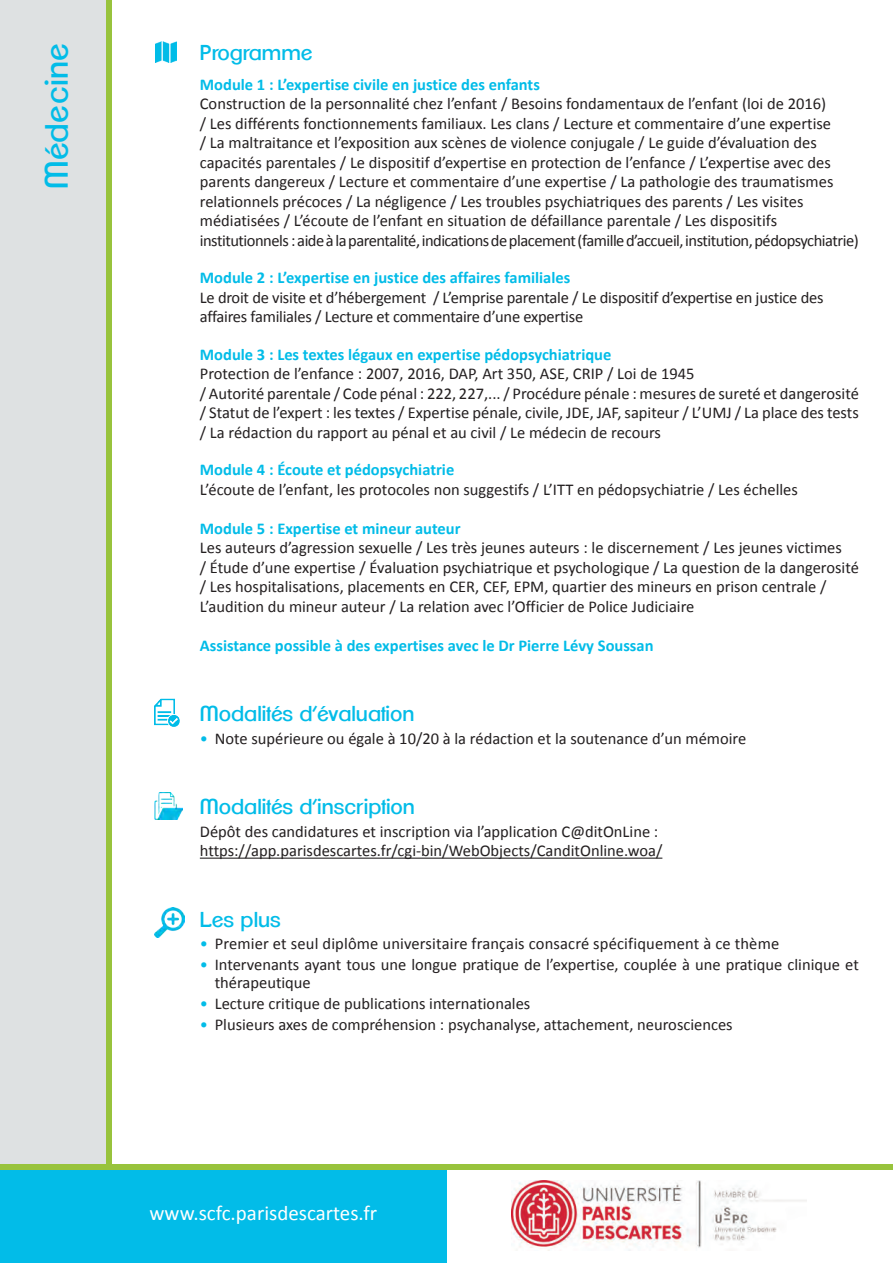
<style>
.page{position:relative;width:893px;height:1263px;background:#fff}
.page>*{position:absolute;margin:0;border:0;box-sizing:border-box;transform-origin:0 0}
.t1{font:31.5px "Clemente P Dai";letter-spacing:.01em;color:#02bce8}
.t2{font:21px "Clemente P Dai";color:#02bce8}
.t3{font:21px "Calibri";color:#fff}
.t4{font:16.5px/18px "Calibri";color:#231f20}
.t5{font:700 16.5px "Calibri";color:#02bce8}
.t6{font:16.5px "Calibri";letter-spacing:-.03em;color:#231f20}
.s1{color:#02bce8}
</style>
<div class="page">
<div style="left:0;top:0;width:109px;height:1164px;background:#dee1e2"></div>
<div style="left:0;top:1168px;width:446px;height:95px;background:#02bce8"></div>
<div style="left:106px;top:0;width:6px;height:1168px;background:#98c33c"></div>
<hr style="left:200px;top:858px;width:462px;height:1px;background:#231f20">
<img style="left:155px;top:42px;width:21px;height:20px">
<img style="left:154px;top:698px;width:26px;height:29px">
<img style="left:154px;top:792px;width:29px;height:27px">
<img style="left:512px;top:1180px;width:295px;height:70px">
<div style="left:0;top:1164px;width:893px;height:5px;background:#98c33c"></div>
<img style="left:154px;top:907px;width:30px;height:30px">
<p class="t1" style="left:38px;top:189px;width:147px;rotate:-90deg">Médecine</p>
<p class="t2" style="left:200px;top:40px;width:114px">Programme</p>
<p class="t5" style="left:200px;top:74px;width:342px">Module 1 : L’expertise civile en justice des enfants</p>
<p class="t4" style="left:200px;top:95px;width:628px">Construction de la personnalité chez l’enfant / Besoins fondamentaux de l’enfant (loi de 2016)</p>
<p class="t4" style="left:200px;top:114px;width:633px">/ Les différents fonctionnements familiaux. Les clans / Lecture et commentaire d’une expertise</p>
<p class="t4" style="left:200px;top:134px;width:619px">/ La maltraitance et l’exposition aux scènes de violence conjugale / Le guide d’évaluation des</p>
<p class="t4" style="left:200px;top:153px;width:632px">capacités parentales / Le dispositif d’expertise en protection de l’enfance / L’expertise avec des</p>
<p class="t4" style="left:200px;top:173px;width:635px">parents dangereux / Lecture et commentaire d’une expertise / La pathologie des traumatismes</p>
<p class="t4" style="left:200px;top:192px;width:605px">relationnels précoces / La négligence / Les troubles psychiatriques des parents / Les visites</p>
<p class="t4" style="left:200px;top:212px;width:579px">médiatisées / L’écoute de l’enfant en situation de défaillance parentale / Les dispositifs</p>
<p class="t6" style="left:200px;top:230px;width:660px">institutionnels : aide à la parentalité, indications de placement (famille d’accueil, institution, pédopsychiatrie)</p>
<p class="t5" style="left:200px;top:267px;width:372px">Module 2 : L’expertise en justice des affaires familiales</p>
<p class="t4" style="left:200px;top:288px;width:625px">Le droit de visite et d’hébergement / L’emprise parentale / Le dispositif d’expertise en justice des</p>
<p class="t4" style="left:200px;top:308px;width:385px">affaires familiales / Lecture et commentaire d’une expertise</p>
<p class="t5" style="left:200px;top:344px;width:413px">Module 3 : Les textes légaux en expertise pédopsychiatrique</p>
<p class="t4" style="left:200px;top:365px;width:496px">Protection de l’enfance : 2007, 2016, DAP, Art 350, ASE, CRIP / Loi de 1945</p>
<p class="t4" style="left:200px;top:384px;width:661px">/ Autorité parentale / Code pénal : 222, 227,... / Procédure pénale : mesures de sureté et dangerosité</p>
<p class="t4" style="left:200px;top:404px;width:660px">/ Statut de l’expert : les textes / Expertise pénale, civile, JDE, JAF, sapiteur / L’UMJ / La place des tests</p>
<p class="t4" style="left:200px;top:423px;width:463px">/ La rédaction du rapport au pénal et au civil / Le médecin de recours</p>
<p class="t5" style="left:200px;top:459px;width:256px">Module 4 : Écoute et pédopsychiatrie</p>
<p class="t4" style="left:200px;top:480px;width:600px">L’écoute de l’enfant, les protocoles non suggestifs / L’ITT en pédopsychiatrie / Les échelles</p>
<p class="t5" style="left:200px;top:518px;width:262px">Module 5 : Expertise et mineur auteur</p>
<p class="t4" style="left:200px;top:539px;width:644px">Les auteurs d’agression sexuelle / Les très jeunes auteurs : le discernement / Les jeunes victimes</p>
<p class="t4" style="left:200px;top:558px;width:660px">/ Étude d’une expertise / Évaluation psychiatrique et psychologique / La question de la dangerosité</p>
<p class="t4" style="left:200px;top:578px;width:628px">/ Les hospitalisations, placements en CER, CEF, EPM, quartier des mineurs en prison centrale /</p>
<p class="t4" style="left:200px;top:597px;width:496px">L’audition du mineur auteur / La relation avec l’Officier de Police Judiciaire</p>
<p class="t5" style="left:200px;top:635px;width:455px">Assistance possible à des expertises avec le Dr Pierre Lévy Soussan</p>
<p class="t2" style="left:200px;top:701px;width:216px">Modalités d’évaluation</p>
<p class="t4" style="left:200px;top:729px;width:548px"><span class="s1">•</span> Note supérieure ou égale à 10/20 à la rédaction et la soutenance d’un mémoire</p>
<p class="t2" style="left:200px;top:794px;width:217px">Modalités d’inscription</p>
<p class="t4" style="left:200px;top:822px;width:460px">Dépôt des candidatures et inscription via l’application C@ditOnLine :</p>
<p class="t4" style="left:200px;top:842px;width:464px">https://app.parisdescartes.fr/cgi-bin/WebObjects/CanditOnline.woa/</p>
<p class="t2" style="left:200px;top:907px;width:82px">Les plus</p>
<p class="t4" style="left:200px;top:935px;width:581px"><span class="s1">•</span> Premier et seul diplôme universitaire français consacré spécifiquement à ce thème</p>
<p class="t4" style="left:215px;top:956px;width:646px;text-indent:-15px"><span class="s1">•</span> Intervenants ayant tous une longue pratique de l’expertise, couplée à une pratique clinique et thérapeutique</p>
<p class="t4" style="left:200px;top:995px;width:332px"><span class="s1">•</span> Lecture critique de publications internationales</p>
<p class="t4" style="left:200px;top:1016px;width:534px"><span class="s1">•</span> Plusieurs axes de compréhension : psychanalyse, attachement, neurosciences</p>
<p class="t3" style="left:150px;top:1199px;width:229px">www.scfc.parisdescartes.fr</p>
</div>
